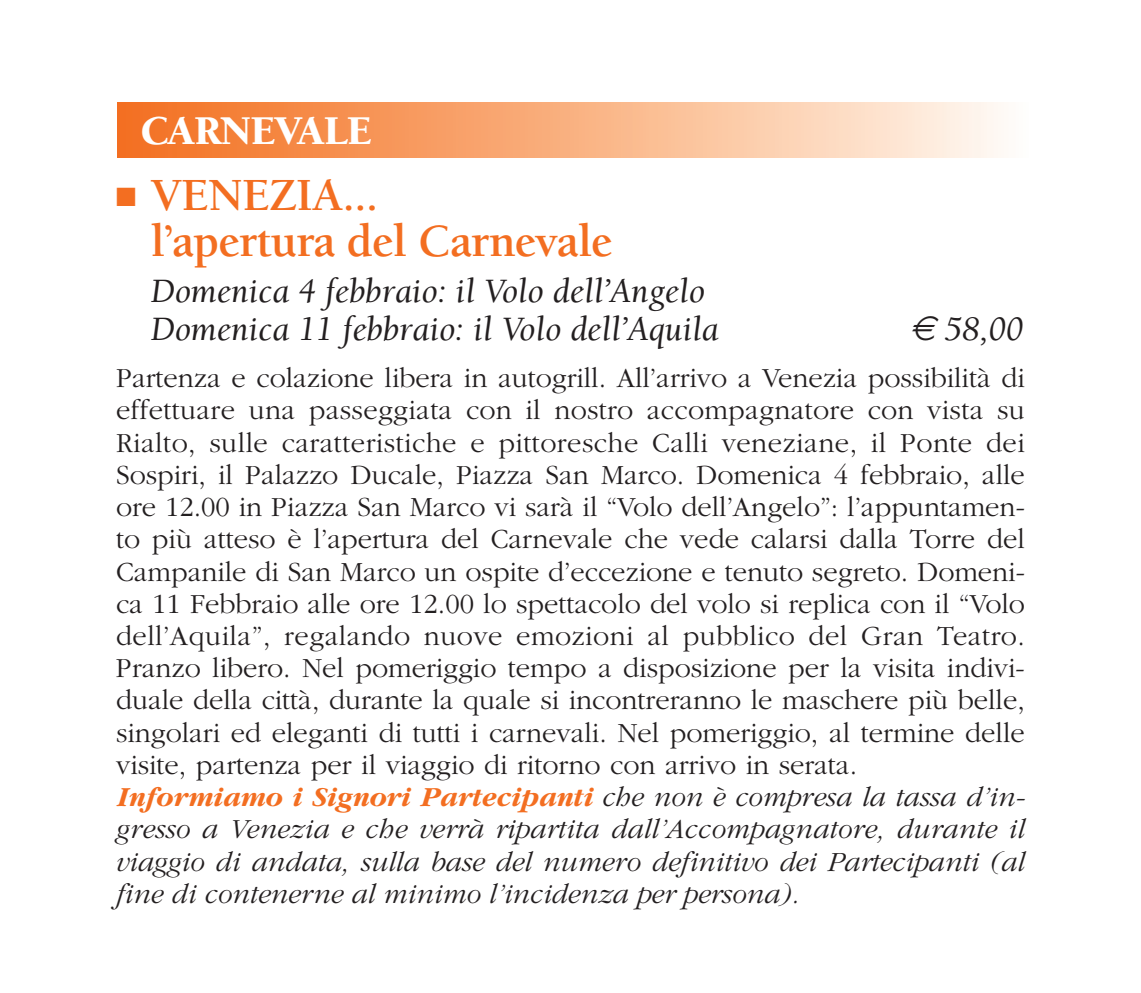
<style>
.page{position:relative;width:1141px;height:993px;background:#fff}
.page>*{position:absolute;margin:0;border:0;box-sizing:border-box;transform-origin:0 0}
.t1{font:700 47.25px/45.5px "Berkeley";letter-spacing:-.02em;color:#f36e21}
.t2{font:900 42px "Berkeley";letter-spacing:-.025em;color:#fff}
.t3{font:italic 35px/38.5px "Berkeley";color:#231f20}
.t4{font:300 28.7px/32.2px "Garamond";color:#231f20}
.s1{font-weight:700;font-style:italic;color:#f36e21}
.s2{font-style:italic}
</style>
<div class="page">
<img style="left:118px;top:103px;width:883px;height:55px">
<h2 class="t2" style="left:140px;top:114px;width:233px">CARNEVALE</h2>
<h1 class="t1" style="left:151px;top:177px;width:464px;text-indent:-35px">■ VENEZIA...<br>l’apertura del Carnevale</h1>
<p class="t3" style="left:151px;top:274px;width:569px">Domenica 4 febbraio: il Volo dell’Angelo<br>Domenica 11 febbraio: il Volo dell’Aquila</p>
<p class="t3" style="left:945px;top:313px;width:80px">58,00</p>
<p class="t4" style="left:116px;top:361px;width:910px">Partenza e colazione libera in autogrill. All’arrivo a Venezia possibilità di effettuare una passeggiata con il nostro accompagnatore con vista su Rialto, sulle caratteristiche e pittoresche Calli veneziane, il Ponte dei Sospiri, il Palazzo Ducale, Piazza San Marco. Domenica 4 febbraio, alle ore 12.00 in Piazza San Marco vi sarà il “Volo dell’Angelo”: l’appuntamen&shy;to più atteso è l’apertura del Carnevale che vede calarsi dalla Torre del Campanile di San Marco un ospite d’eccezione e tenuto segreto. Domeni&shy;ca 11 Febbraio alle ore 12.00 lo spettacolo del volo si replica con il “Volo dell’Aquila”, regalando nuove emozioni al pubblico del Gran Teatro.<br>Pranzo libero. Nel pomeriggio tempo a disposizione per la visita indivi&shy;duale della città, durante la quale si incontreranno le maschere più belle, singolari ed eleganti di tutti i carnevali. Nel pomeriggio, al termine delle visite, partenza per il viaggio di ritorno con arrivo in serata.<br><span class="s1">Informiamo i Signori Partecipanti</span> <span class="s2">che non è compresa la tassa d’in&shy;gresso a Venezia e che verrà ripartita dall’Accompagnatore, durante il viaggio di andata, sulla base del numero definitivo dei Partecipanti (al fine di contenerne al minimo l’incidenza per persona).</span></p>
</div>
